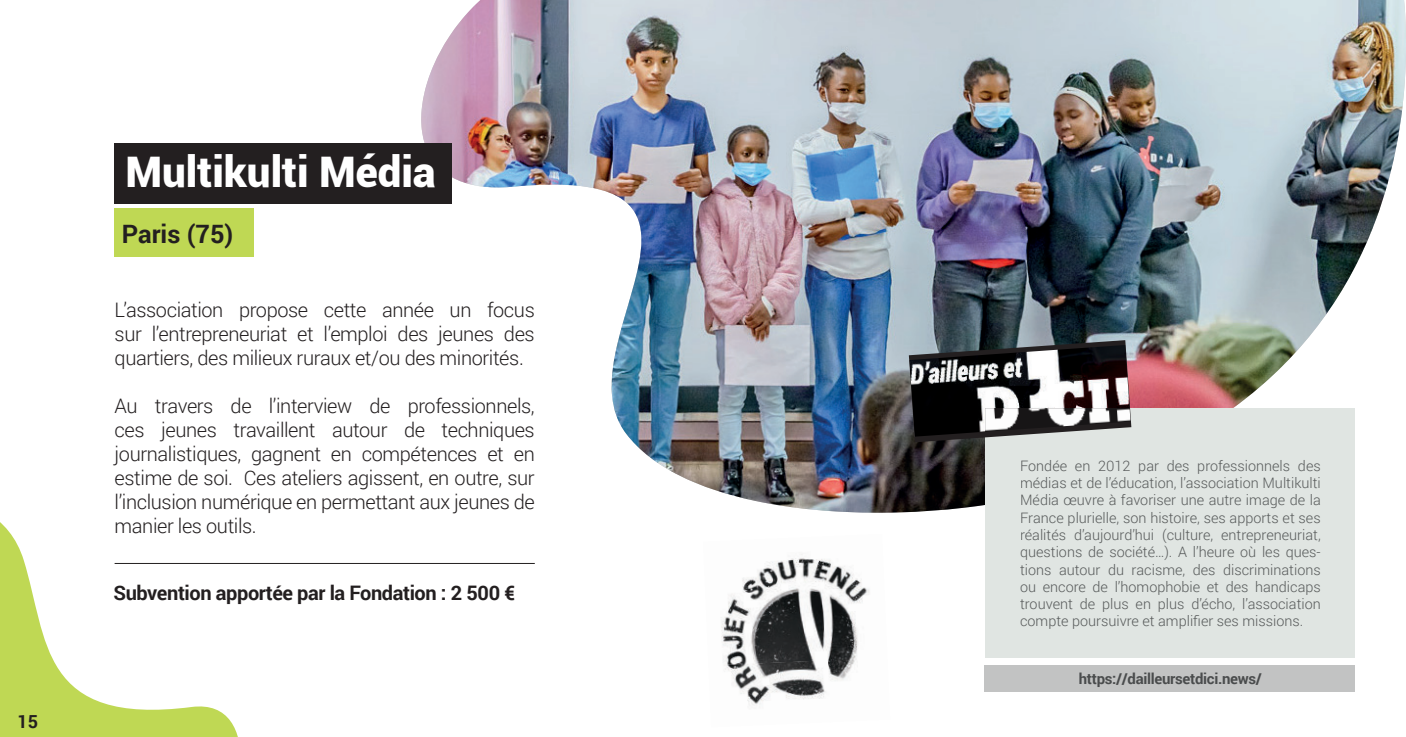
<style>
.page{position:relative;width:1406px;height:737px;background:#fff}
.page>*{position:absolute;margin:0;border:0;box-sizing:border-box;transform-origin:0 0}
.t1{font:900 42.2px "Roboto";color:#fff}
.t2{font:700 25.4px "Roboto";color:#231f20}
.t3{font:300 20px/24px "Roboto";letter-spacing:-.02em;color:#231f20;text-align:justify}
.t4{font:700 20px "Roboto";letter-spacing:-.02em;color:#231f20}
.t5{font:700 18px "Roboto";color:#231f20}
.t6{font:700 15px "Roboto";letter-spacing:-.02em;color:#4a4c4d}
.t7{font:300 14.4px/17.2px "Roboto";color:#575a5a;text-align:justify}
</style>
<div class="page">
<img style="left:421px;top:0;width:985px;height:513px">
<svg style="left:0;top:522px;width:238px;height:215px"></svg>
<div style="left:115px;top:143px;width:337px;height:61px;background:#231f20"></div>
<div style="left:115px;top:209px;width:139px;height:48px;background:#bfd854"></div>
<div style="left:985px;top:408px;width:370px;height:250px;background:#e0e5e2"></div>
<div style="left:985px;top:665px;width:370px;height:27px;background:#c2c3c3"></div>
<hr style="left:115px;top:563px;width:420px;height:1px;background:#231f20">
<img style="left:721px;top:554px;width:101px;height:106px">
<img style="left:822px;top:559px;width:48px;height:122px">
<img style="left:724px;top:660px;width:107px;height:45px">
<div style="left:0;top:702px;width:56px;height:35px;background:#bfd854"></div>
<svg style="left:909px;top:340px;width:222px;height:102px"></svg>
<img style="left:909px;top:345px;width:221px;height:92px">
<img style="left:985px;top:408px;width:146px;height:24px">
<p class="t5" style="left:18px;top:714px;width:22px">15</p>
<h1 class="t1" style="left:126px;top:154px;width:312px">Multikulti Média</h1>
<h2 class="t2" style="left:122px;top:223px;width:113px">Paris (75)</h2>
<h3 class="t3" style="left:115px;top:300px;width:422px">L’association propose cette année un focus sur l’entrepreneuriat et l’emploi des jeunes des quartiers, des milieux ruraux et/ou des minorités.</h3>
<p class="t3" style="left:115px;top:396px;width:422px">Au travers de l’interview de professionnels, ces jeunes travaillent autour de techniques journalistiques, gagnent en compétences et en estime de soi. Ces ateliers agissent, en outre, sur l’inclusion numérique en permettant aux jeunes de manier les outils.</p>
<h3 class="t4" style="left:113px;top:585px;width:403px">Subvention apportée par la Fondation : 2 500 €</h3>
<p class="t7" style="left:1020px;top:458px;width:302px">Fondée en 2012 par des professionnels des médias et de l’éducation, l’association Multikulti Média œuvre à favoriser une autre image de la France plurielle, son histoire, ses apports et ses réalités d’aujourd’hui (culture, entrepreneuriat, questions de société…). A l’heure où les ques&shy;tions autour du racisme, des discriminations ou encore de l’homophobie et des handicaps trouvent de plus en plus d’écho, l’association compte poursuivre et amplifier ses missions.</p>
<p class="t6" style="left:1079px;top:672px;width:185px">https://dailleursetdici.news/</p>
</div>
